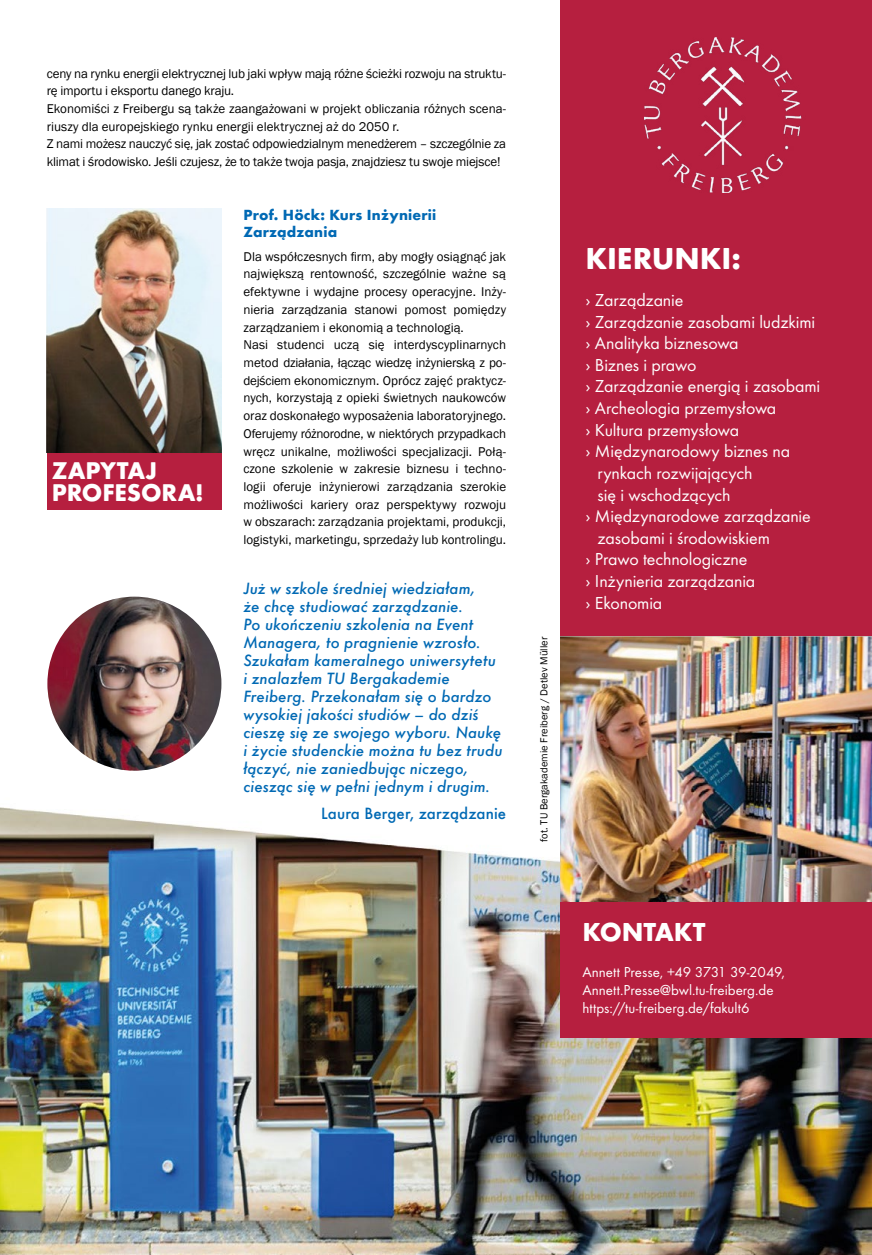
<style>
.page{position:relative;width:872px;height:1255px;background:#fff}
.page>*{position:absolute;margin:0;border:0;box-sizing:border-box;transform-origin:0 0}
.t1{font:700 31.5px "Futura Round";letter-spacing:-.005em;color:#fff}
.t2{font:700 27px "Futura Round";letter-spacing:-.01em;color:#fff}
.t3{font:700 25.2px/21.9px "Futura Round";color:#fff}
.t4{font:18px "Futura Round";letter-spacing:-.01em;color:#fff}
.t5{font:italic 500 15px/18px "Futura";color:#0069b4}
.t6{font:15px/18px "Futura Round";color:#fff}
.t7{font:500 15px "Futura";letter-spacing:.01em;color:#0069b4}
.t8{font:700 13.5px/17.7px "Futura";letter-spacing:.015em;color:#0069b4}
.t9{font:13.05px/17.7px "Franklin Gothic";color:#000}
.t10{font:10.5px "Franklin Gothic";letter-spacing:.005em;color:#000}
</style>
<div class="page">
<img style="left:0;top:737px;width:872px;height:517px">
<div style="left:560px;top:0;width:312px;height:969px;background:#b61f3f"></div>
<div style="left:560px;top:896px;width:312px;height:141px;background:#b61f3f"></div>
<img style="left:644px;top:37px;width:158px;height:155px">
<div style="left:243px;top:581px;width:263px;height:238px;background:#fff"></div>
<img style="left:560px;top:636px;width:312px;height:265px">
<div style="left:47px;top:453px;width:174px;height:56px;background:#b61f3f"></div>
<img style="left:47px;top:208px;width:174px;height:245px">
<img style="left:47px;top:596px;width:174px;height:174px;border-radius:87px">
<p class="t9" style="left:47px;top:65px;width:461px">ceny na rynku energii elektrycznej lub jaki wpływ mają różne ścieżki rozwoju na struktu&shy;rę importu i eksportu danego kraju.<br>Ekonomiści z Freibergu są także zaangażowani w projekt obliczania różnych scena&shy;riuszy dla europejskiego rynku energii elektrycznej aż do 2050 r.<br>Z nami możesz nauczyć się, jak zostać odpowiedzialnym menedżerem – szczególnie za klimat i środowisko. Jeśli czujesz, że to także twoja pasja, znajdziesz tu swoje miejsce!</p>
<h3 class="t3" style="left:52px;top:457px;width:153px">ZAPYTAJ<br>PROFESORA!</h3>
<p class="t8" style="left:243px;top:206px;width:194px">Prof. Höck: Kurs Inżynierii<br>Zarządzania</p>
<p class="t9" style="left:243px;top:248px;width:264px">Dla współczesnych firm, aby mogły osiągnąć jak największą rentowność, szczególnie ważne są efektywne i wydajne procesy operacyjne. Inży&shy;nieria zarządzania stanowi pomost pomiędzy zarządzaniem i ekonomią a technologią.<br>Nasi studenci uczą się interdyscyplinarnych metod działania, łącząc wiedzę inżynierską z po&shy;dejściem ekonomicznym. Oprócz zajęć praktycz&shy;nych, korzystają z opieki świetnych naukowców oraz doskonałego wyposażenia laboratoryjnego.<br>Oferujemy różnorodne, w niektórych przypadkach wręcz unikalne, możliwości specjalizacji. Połą&shy;czone szkolenie w zakresie biznesu i techno&shy;logii oferuje inżynierowi zarządzania szerokie możliwości kariery oraz perspektywy rozwoju w obszarach: zarządzania projektami, produkcji, logistyki, marketingu, sprzedaży lub kontrolingu.</p>
<p class="t5" style="left:243px;top:579px;width:261px">Już w szkole średniej wiedziałam,<br>że chcę studiować zarządzanie.<br>Po ukończeniu szkolenia na Event Managera, to pragnienie wzrosło.<br>Szukałam kameralnego uniwersytetu i znalazłem TU Bergakademie Freiberg. Przekonałam się o bardzo wysokiej jakości studiów – do dziś cieszę się ze swojego wyboru. Naukę i życie studenckie można tu bez trudu łączyć, nie zaniedbując niczego, ciesząc się w pełni jednym i drugim.</p>
<p class="t7" style="left:321px;top:803px;width:186px">Laura Berger, zarządzanie</p>
<p class="t10" style="left:537px;top:842px;width:207px;rotate:-90deg">fot. TU Bergakademie Freiberg / Detlev Müller</p>
<h1 class="t1" style="left:585px;top:234px;width:157px">KIERUNKI:</h1>
<h3 class="t4" style="left:585px;top:287px;width:99px">› Zarządzanie</h3>
<h3 class="t4" style="left:585px;top:308px;width:231px">› Zarządzanie zasobami ludzkimi</h3>
<h3 class="t4" style="left:585px;top:330px;width:155px">› Analityka biznesowa</h3>
<h3 class="t4" style="left:585px;top:352px;width:112px">› Biznes i prawo</h3>
<h3 class="t4" style="left:585px;top:373px;width:236px">› Zarządzanie energią i zasobami</h3>
<h3 class="t4" style="left:585px;top:395px;width:192px">› Archeologia przemysłowa</h3>
<h3 class="t4" style="left:585px;top:416px;width:155px">› Kultura przemysłowa</h3>
<h3 class="t4" style="left:585px;top:438px;width:206px">› Międzynarodowy biznes na</h3>
<h3 class="t4" style="left:597px;top:460px;width:156px">rynkach rozwijających</h3>
<h3 class="t4" style="left:597px;top:481px;width:135px">się i wschodzących</h3>
<h3 class="t4" style="left:585px;top:503px;width:227px">› Międzynarodowe zarządzanie</h3>
<h3 class="t4" style="left:597px;top:524px;width:174px">zasobami i środowiskiem</h3>
<h3 class="t4" style="left:585px;top:546px;width:163px">› Prawo technologiczne</h3>
<h3 class="t4" style="left:585px;top:568px;width:171px">› Inżynieria zarządzania</h3>
<h3 class="t4" style="left:585px;top:589px;width:78px">› Ekonomia</h3>
<h2 class="t2" style="left:582px;top:911px;width:125px">KONTAKT</h2>
<p class="t6" style="left:582px;top:962px;width:204px">Annett Presse, +49 3731 39-2049,<br>Annett.Presse@bwl.tu-freiberg.de https://tu-freiberg.de/fakult6</p>
</div>
